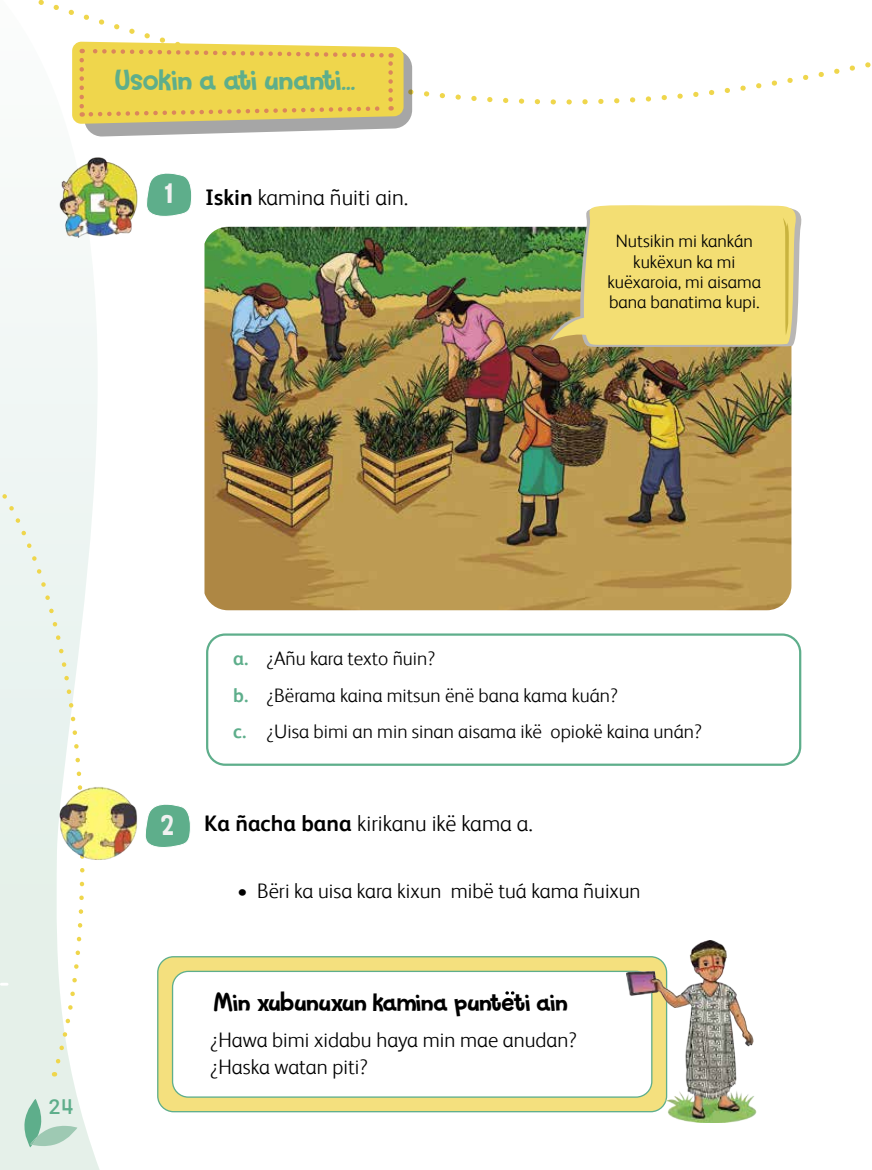
<style>
.page{position:relative;width:872px;height:1170px;background:#fff}
.page>*{position:absolute;margin:0;border:0;box-sizing:border-box;transform-origin:0 0}
.t1{font:30px "Glitter Candy";letter-spacing:-.02em;color:#5eae8b}
.t2{font:25.5px "Glitter Candy";color:#000}
.t3{font:22.5px "Dune";color:#000}
.t4{font:21px/27px "Dune";color:#000}
.t5{font:700 21px "Dune";color:#5eae8b}
.t6{font:19.5px/36.2px "Dune";color:#000}
.t7{font:18px/20.2px "Dune";color:#000;text-align:center}
.s1{font-family:"Glitter Candy";font-size:30px;color:#f1f1f1}
.s2{font-weight:700}
.s3{font-weight:700;color:#5eae8b}
.s4{font-family:"Jakaro";font-weight:700}
</style>
<div class="page">
<svg style="left:0;top:255px;width:99px;height:914px"></svg>
<svg style="left:23px;top:1098px;width:54px;height:49px;background:#bbdacb"></svg>
<svg style="left:0;top:467px;width:99px;height:599px"></svg>
<svg style="left:38px;top:0;width:833px;height:238px"></svg>
<img style="left:204px;top:227px;width:587px;height:383px">
<svg style="left:72px;top:42px;width:340px;height:95px;background:#e5cf68"></svg>
<svg style="left:146px;top:172px;width:46px;height:45px"></svg>
<svg style="left:549px;top:205px;width:254px;height:142px;background:#e3d577"></svg>
<svg style="left:152px;top:804px;width:38px;height:43px;background:#71b799"></svg>
<img style="left:46px;top:781px;width:106px;height:91px">
<img style="left:54px;top:149px;width:88px;height:88px">
<svg style="left:0;top:982px;width:9px;height:3px"></svg>
<div style="left:158px;top:956px;width:508px;height:155px;background:#f4e07e;border-radius:16px"></div>
<div style="left:157px;top:956px;width:510px;height:156px;border:1px solid #5eae8b;border-radius:16px"></div>
<div style="left:172px;top:971px;width:480px;height:125px;background:#fff;border-radius:16px"></div>
<div style="left:172px;top:970px;width:480px;height:127px;border:1px solid #5eae8b;border-radius:16px"></div>
<svg style="left:505px;top:991px;width:9px;height:3px"></svg>
<div style="left:206px;top:633px;width:595px;height:132px;border:2px solid #5eae8b;border-radius:18px"></div>
<img style="left:626px;top:940px;width:131px;height:182px">
<h1 class="t1" style="left:115px;top:61px;width:242px">Usokin a ati unanti…</h1>
<p class="t3" style="left:164px;top:183px;width:245px"><span class="s1">1</span> <span class="s2">Iskin</span> kamina ñuiti ain.</p>
<p class="t7" style="left:607px;top:230px;width:155px">Nutsikin mi kankán kukëxun ka mi kuëxaroia, mi aisama bana banatima kupi.</p>
<p class="t5" style="left:48px;top:1091px;width:28px">24</p>
<p class="t6" style="left:233px;top:639px;width:470px"><span class="s3">a.</span> ¿Añu kara texto ñuin?<br><span class="s3">b.</span> ¿Bërama kaina mitsun ënë bana kama kuán?<br><span class="s3">c.</span> ¿Uisa bimi an min sinan aisama ikë opiokë kaina unán?</p>
<p class="t3" style="left:161px;top:809px;width:373px"><span class="s1">2</span> <span class="s2">Ka ñacha bana</span> kirikanu ikë kama a.</p>
<p class="t4" style="left:237px;top:876px;width:405px">• Bëri ka uisa kara kixun mibë tuá kama ñuixun</p>
<h2 class="t2" style="left:214px;top:985px;width:355px"><span class="s4">M</span>in xubunuxun kamina punteti ain</h2>
<p class="t4" style="left:210px;top:1025px;width:368px">¿Hawa bimi xidabu haya min mae anudan? ¿Haska watan piti?</p>
</div>
